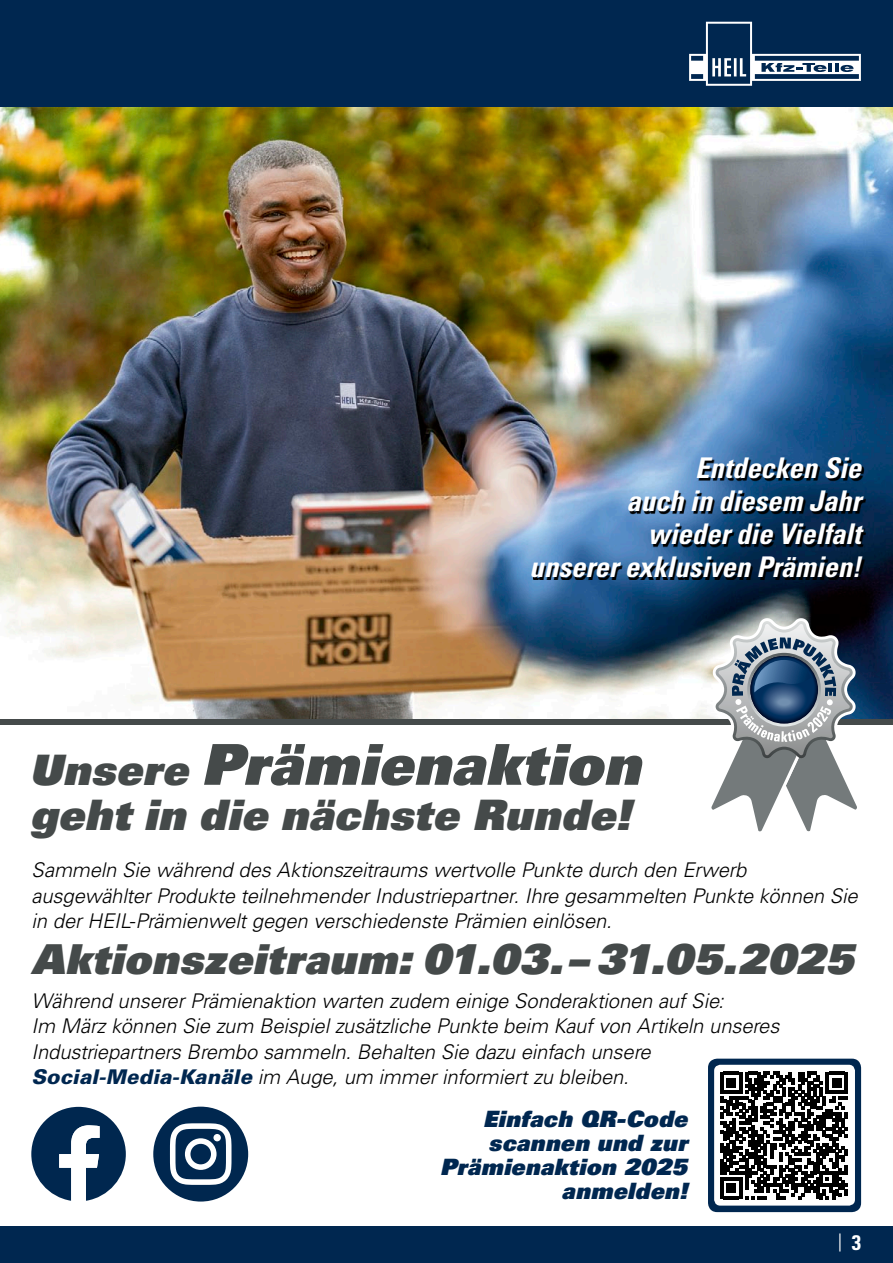
<style>
.page{position:relative;width:893px;height:1263px;background:#fff}
.page>*{position:absolute;margin:0;border:0;box-sizing:border-box;transform-origin:0 0}
.t1{font:italic 900 56.4px "Univers LT";letter-spacing:.015em;color:#454a4a}
.t2{font:italic 900 42px "Univers LT";letter-spacing:.015em;color:#454a4a}
.t3{font:italic 900 41.25px "Univers LT";letter-spacing:.01em;color:#454a4a}
.t4{font:italic 700 condensed 28.5px/33px "Univers LT";color:#fff;text-align:right}
.t5{font:italic 900 22.5px/24px "Univers LT";letter-spacing:.015em;color:#002750;text-align:right}
.t6{font:italic 300 20.25px/25.5px "Univers LT";letter-spacing:-.005em;color:#000}
.t7{font:condensed 18px "Univers LT Std";color:#fff}
.s1{font-size:42px}
.s2{font-weight:900;color:#002750}
.s3{font-weight:700;font-size:21px}
</style>
<div class="page">
<div style="left:0;top:0;width:893px;height:107px;background:#002750"></div>
<div style="left:0;top:1226px;width:893px;height:37px;background:#002750"></div>
<svg style="left:689px;top:22px;width:172px;height:64px"></svg>
<div style="left:708px;top:1059px;width:153px;height:153px;background:#002750;border-radius:9px"></div>
<div style="left:714px;top:1065px;width:141px;height:140px;background:#fff;border-radius:6px"></div>
<img style="left:0;top:107px;width:893px;height:612px">
<div style="left:0;top:719px;width:893px;height:5px;background:#454a4a"></div>
<img style="left:533px;top:459px;width:333px;height:121px">
<svg style="left:708px;top:618px;width:152px;height:214px"></svg>
<svg style="left:720px;top:1072px;width:128px;height:127px"></svg>
<svg style="left:31px;top:1107px;width:95px;height:94px"></svg>
<div style="left:153px;top:1107px;width:95px;height:94px;background:#00274f;border-radius:50%"></div>
<svg style="left:170px;top:1123px;width:62px;height:62px"></svg>
<h3 class="t4" style="left:530px;top:451px;width:333px">Entdecken Sie<br>auch in diesem Jahr<br>wieder die Vielfalt<br>unserer exklusiven Prämien!</h3>
<h1 class="t1" style="left:29px;top:727px;width:612px"><span class="s1">Unsere</span> Prämienaktion</h1>
<h2 class="t2" style="left:29px;top:787px;width:603px">geht in die nächste Runde!</h2>
<p class="t6" style="left:31px;top:857px;width:828px">Sammeln Sie während des Aktionszeitraums wertvolle Punkte durch den Erwerb ausgewählter Produkte teilnehmender Industriepartner. Ihre gesammelten Punkte können Sie in der HEIL-Prämienwelt gegen verschiedenste Prämien einlösen.</p>
<h3 class="t3" style="left:31px;top:932px;width:824px">Aktionszeitraum: 01.03. – 31.05.2025</h3>
<p class="t6" style="left:31px;top:988px;width:749px">Während unserer Prämienaktion warten zudem einige Sonderaktionen auf Sie:<br>Im März können Sie zum Beispiel zusätzliche Punkte beim Kauf von Artikeln unseres Industriepartners Brembo sammeln. Behalten Sie dazu einfach unsere <span class="s2">Social-Media-Kanäle</span> im Auge, um immer informiert zu bleiben.</p>
<p class="t5" style="left:440px;top:1106px;width:249px">Einfach QR-Code scannen und zur<br>Prämienaktion 2025 anmelden!</p>
<p class="t7" style="left:838px;top:1229px;width:25px">| <span class="s3">3</span></p>
</div>
